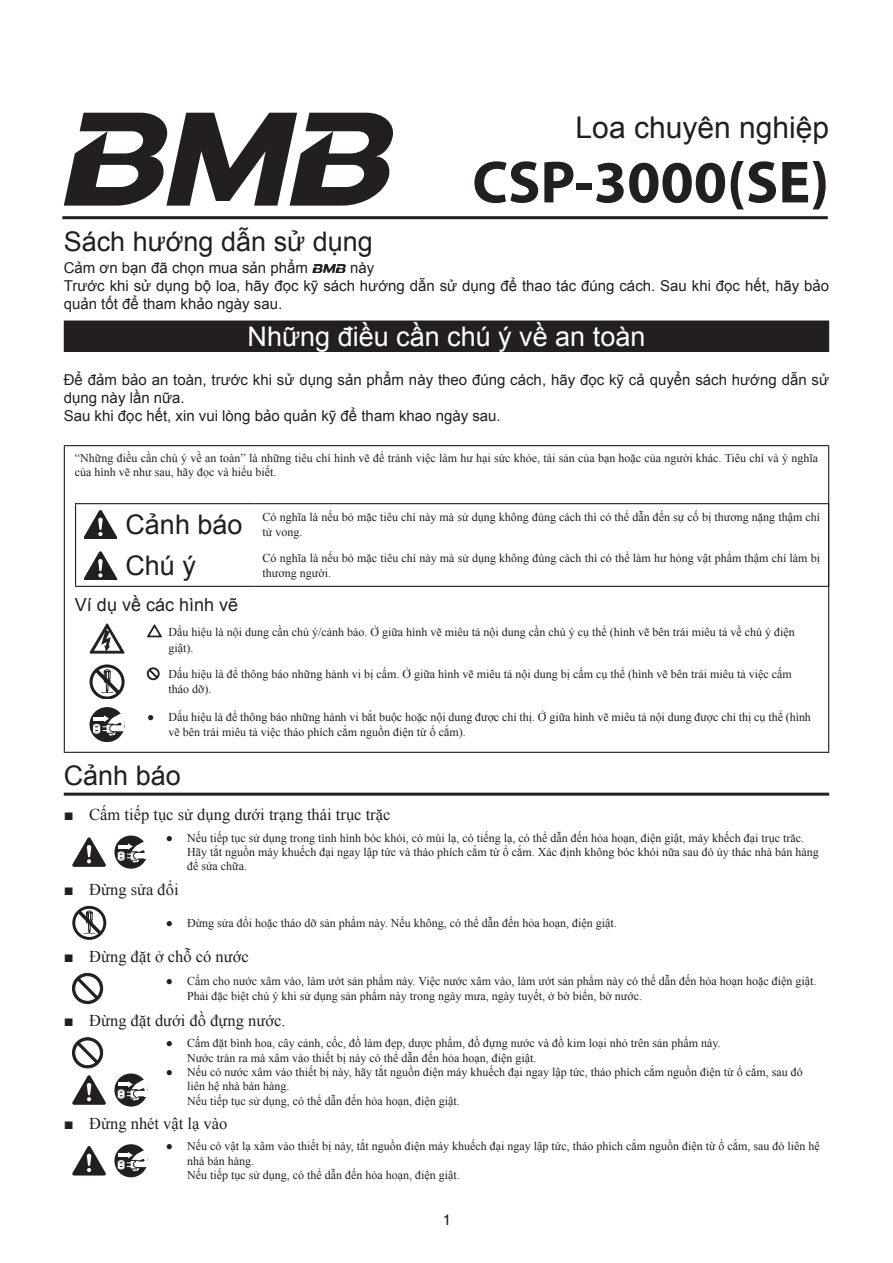
<style>
.page{position:relative;width:893px;height:1263px;background:#fff}
.page>*{position:absolute;margin:0;border:0;box-sizing:border-box;transform-origin:0 0}
.t1{font:700 60px "Myriad Pro";color:#231f20}
.t2{font:30px "Arial";color:#231f20}
.t3{font:27px "Arial";color:#231f20}
.t4{font:27px "Arial";color:#fff}
.t5{font:18px "Arial";color:#231f20}
.t6{font:16.5px "Times New Roman";color:#231f20}
.t7{font:15px/18px "Arial";color:#231f20}
.t8{font:15px "Helvetica";color:#231f20}
.t9{font:12px/14.4px "Times New Roman";color:#231f20}
</style>
<div class="page">
<div style="left:64px;top:320px;width:765px;height:32px;background:#231f20"></div>
<hr style="left:64px;top:793px;width:765px;height:3px;background:#231f20">
<svg style="left:312px;top:264px;width:34px;height:9px"></svg>
<hr style="left:64px;top:445px;width:765px;height:1px;background:#231f20">
<hr style="left:64px;top:446px;width:1px;height:306px;background:#231f20">
<hr style="left:828px;top:446px;width:1px;height:306px;background:#231f20">
<hr style="left:64px;top:752px;width:765px;height:1px;background:#231f20">
<hr style="left:75px;top:503px;width:179px;height:1px;background:#231f20">
<hr style="left:75px;top:504px;width:1px;height:41px;background:#231f20">
<hr style="left:254px;top:503px;width:575px;height:1px;background:#231f20">
<hr style="left:75px;top:545px;width:1px;height:41px;background:#231f20">
<hr style="left:75px;top:586px;width:179px;height:1px;background:#231f20">
<hr style="left:254px;top:586px;width:575px;height:1px;background:#231f20">
<svg style="left:84px;top:510px;width:33px;height:29px"></svg>
<svg style="left:84px;top:551px;width:33px;height:29px"></svg>
<svg style="left:90px;top:624px;width:34px;height:29px"></svg>
<svg style="left:147px;top:624px;width:15px;height:13px"></svg>
<svg style="left:90px;top:664px;width:34px;height:34px"></svg>
<div style="left:147px;top:668px;width:12px;height:12px;border:1px solid #231f20;border-radius:50%"></div>
<div style="left:148px;top:669px;width:10px;height:10px;border:1px solid #231f20;border-radius:50%"></div>
<svg style="left:149px;top:670px;width:8px;height:8px"></svg>
<div style="left:90px;top:707px;width:34px;height:35px;background:#231f20;border-radius:50%"></div>
<svg style="left:93px;top:713px;width:31px;height:23px"></svg>
<svg style="left:114px;top:835px;width:33px;height:34px"></svg>
<svg style="left:72px;top:837px;width:34px;height:30px"></svg>
<svg style="left:72px;top:906px;width:34px;height:34px"></svg>
<svg style="left:72px;top:973px;width:31px;height:30px"></svg>
<div style="left:72px;top:973px;width:31px;height:31px;border:1px solid #231f20;border-radius:50%"></div>
<svg style="left:75px;top:976px;width:25px;height:25px"></svg>
<div style="left:75px;top:975px;width:26px;height:26px;border:1px solid #231f20;border-radius:50%"></div>
<svg style="left:77px;top:978px;width:21px;height:21px"></svg>
<div style="left:72px;top:1038px;width:31px;height:30px;background:#231f20;border-radius:50%"></div>
<div style="left:72px;top:1037px;width:31px;height:31px;border:1px solid #231f20;border-radius:50%"></div>
<svg style="left:75px;top:1040px;width:25px;height:26px"></svg>
<div style="left:75px;top:1040px;width:26px;height:26px;border:1px solid #231f20;border-radius:50%"></div>
<svg style="left:77px;top:1042px;width:21px;height:21px"></svg>
<svg style="left:114px;top:1073px;width:34px;height:33px"></svg>
<svg style="left:118px;top:1079px;width:30px;height:22px"></svg>
<svg style="left:72px;top:1075px;width:34px;height:30px"></svg>
<svg style="left:114px;top:1144px;width:34px;height:33px"></svg>
<svg style="left:118px;top:1150px;width:30px;height:21px"></svg>
<svg style="left:72px;top:1146px;width:34px;height:29px"></svg>
<hr style="left:62px;top:216px;width:766px;height:3px;background:#231f20">
<svg style="left:64px;top:113px;width:329px;height:93px"></svg>
<h2 class="t2" style="left:576px;top:108px;width:255px">Loa chuyên nghiệp</h2>
<h1 class="t1" style="left:472px;top:143px;width:358px">CSP-3000(SE)</h1>
<h3 class="t3" style="left:64px;top:223px;width:311px">Sách hướng dẫn sử dụng</h3>
<p class="t7" style="left:64px;top:259px;width:246px">Cảm ơn bạn đã chọn mua sản phẩm</p>
<p class="t7" style="left:64px;top:259px;width:767px;text-indent:286px">này<br>Trước khi sử dụng bộ loa, hãy đọc kỹ sách hướng dẫn sử dụng để thao tác đúng cách. Sau khi đọc hết, hãy bảo quản tốt để tham khảo ngày sau.</p>
<h3 class="t4" style="left:248px;top:318px;width:399px">Những điều cần chú ý về an toàn</h3>
<p class="t7" style="left:64px;top:371px;width:767px">Để đảm bảo an toàn, trước khi sử dụng sản phẩm này theo đúng cách, hãy đọc kỹ cả quyển sách hướng dẫn sử dụng này lần nữa.<br>Sau khi đọc hết, xin vui lòng bảo quản kỹ để tham khao ngày sau.</p>
<p class="t9" style="left:75px;top:451px;width:745px">“Những điều cần chú ý về an toàn” là những tiêu chí hình vẽ để tránh việc làm hư hại sức khỏe, tài sản của bạn hoặc của người khác. Tiêu chí và ý nghĩa của hình vẽ như sau, hãy đọc và hiểu biết.</p>
<h3 class="t3" style="left:125px;top:507px;width:119px">Cảnh báo</h3>
<p class="t9" style="left:263px;top:510px;width:559px">Có nghĩa là nếu bỏ mặc tiêu chí này mà sử dụng không đúng cách thì có thể dẫn đến sự cố bị thương nặng thậm chí tử vong.</p>
<h3 class="t3" style="left:125px;top:548px;width:72px">Chú ý</h3>
<p class="t9" style="left:263px;top:551px;width:559px">Có nghĩa là nếu bỏ mặc tiêu chí này mà sử dụng không đúng cách thì có thể làm hư hỏng vật phẩm thậm chí làm bị thương người.</p>
<h3 class="t5" style="left:75px;top:593px;width:165px">Ví dụ về các hình vẽ</h3>
<p class="t9" style="left:169px;top:623px;width:628px;line-height:16px">Dấu hiệu là nội dung cần chú ý/cảnh báo. Ở giữa hình vẽ miêu tả nội dung cần chú ý cụ thể (hình vẽ bên trái miêu tả về chú ý điện giật).</p>
<p class="t9" style="left:169px;top:667px;width:625px;line-height:14.9px">Dấu hiệu là để thông báo những hành vi bị cấm. Ở giữa hình vẽ miêu tả nội dung bị cấm cụ thể (hình vẽ bên trái miêu tả việc cấm tháo dỡ).</p>
<p class="t9" style="left:169px;top:710px;width:644px;text-indent:-21px">● Dấu hiệu là để thông báo những hành vi bắt buộc hoặc nội dung được chỉ thị. Ở giữa hình vẽ miêu tả nội dung được chỉ thị cụ thể (hình vẽ bên trái miêu tả việc tháo phích cắm nguồn điện từ ổ cắm).</p>
<h3 class="t3" style="left:64px;top:757px;width:119px">Cảnh báo</h3>
<h3 class="t6" style="left:64px;top:804px;width:328px">■ Cấm tiếp tục sử dụng dưới trạng thái trục trặc</h3>
<p class="t9" style="left:187px;top:830px;width:633px;text-indent:-21px">● Nếu tiếp tục sử dụng trong tình hình bóc khói, có mùi lạ, có tiếng lạ, có thể dẫn đến hỏa hoạn, điện giật, máy khếch đại trục trăc.<br>Hãy tắt nguồn máy khuếch đại ngay lập tức và tháo phích cắm từ ổ cắm. Xác định không bóc khói nữa sau đó ủy thác nhà bán hàng để sửa chữa.</p>
<h3 class="t6" style="left:64px;top:878px;width:116px">■ Đừng sửa đổi</h3>
<p class="t9" style="left:166px;top:915px;width:453px">● Đừng sửa đổi hoặc tháo dỡ sản phẩm này. Nếu không, có thể dẫn đến hỏa hoạn, điện giật.</p>
<h3 class="t6" style="left:64px;top:945px;width:187px">■ Đừng đặt ở chỗ có nước</h3>
<p class="t9" style="left:187px;top:974px;width:631px;text-indent:-21px">● Cấm cho nước xâm vào, làm ướt sản phẩm này. Việc nước xâm vào, làm ướt sản phẩm này có thể dẫn đến hỏa hoạn hoặc điện giật.<br>Phải đặc biệt chú ý khi sử dụng sản phẩm này trong ngày mưa, ngày tuyết, ở bờ biển, bờ nước.</p>
<h3 class="t6" style="left:64px;top:1009px;width:223px">■ Đừng đặt dưới đồ đựng nước.</h3>
<p class="t9" style="left:187px;top:1036px;width:535px;text-indent:-21px">● Cấm đặt bình hoa, cây cảnh, cốc, đồ làm đẹp, dược phẩm, đồ đựng nước và đồ kim loại nhỏ trên sản phẩm này.<br>Nước tràn ra mà xâm vào thiết bị này có thể dẫn đến hỏa hoạn, điện giật.</p>
<p class="t9" style="left:187px;top:1065px;width:617px;text-indent:-21px">● Nếu có nước xâm vào thiết bị này, hãy tắt nguồn điện máy khuếch đại ngay lập tức, tháo phích cắm nguồn điện từ ổ cắm, sau đó liên hệ nhà bán hàng.<br>Nếu tiếp tục sử dụng, có thể dẫn đến hỏa hoạn, điện giật.</p>
<h3 class="t6" style="left:64px;top:1112px;width:165px">■ Đừng nhét vật lạ vào</h3>
<p class="t9" style="left:187px;top:1139px;width:634px;text-indent:-21px">● Nếu có vật lạ xâm vào thiết bị này, tắt nguồn điện máy khuếch đại ngay lập tức, tháo phích cắm nguồn điện từ ổ cắm, sau đó liên hệ nhà bán hàng.<br>Nếu tiếp tục sử dụng, có thể dẫn đến hỏa hoạn, điện giật.</p>
<p class="t8" style="left:443px;top:1211px;width:10px">1</p>
</div>
